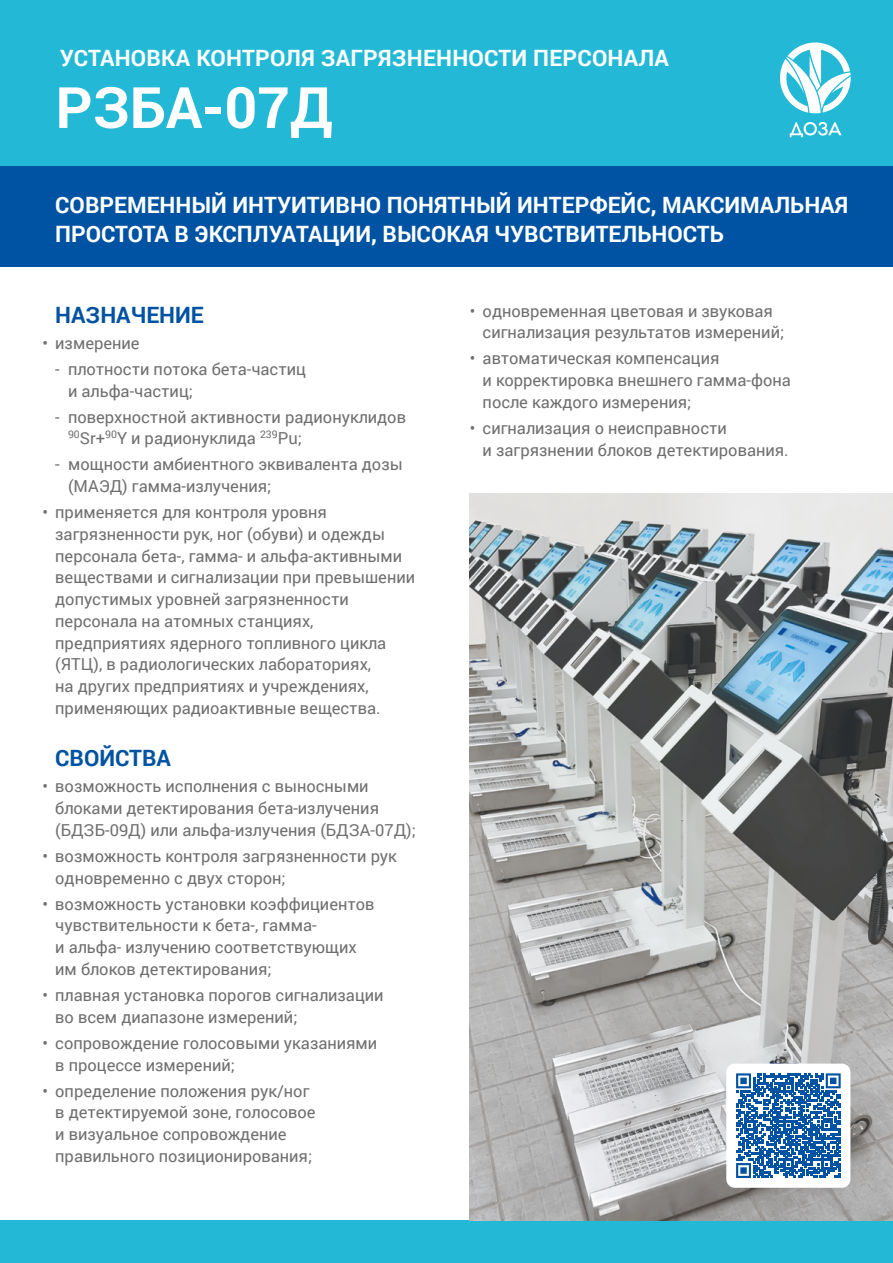
<style>
.page{position:relative;width:893px;height:1263px;background:#fff}
.page>*{position:absolute;margin:0;border:0;box-sizing:border-box;transform-origin:0 0}
.t1{font:700 57px "Roboto";color:#fff}
.t2{font:700 22.5px/28.5px "Roboto";color:#fff}
.t3{font:700 22.5px "Roboto";color:#0053a2}
.t4{font:16.5px/21.8px "Roboto";color:#706f6f}
</style>
<div class="page">
<div style="left:0;top:0;width:893px;height:200px;background:#23b9d6"></div>
<div style="left:0;top:1220px;width:893px;height:43px;background:#23b9d6"></div>
<svg style="left:790px;top:122px;width:51px;height:15px"></svg>
<svg style="left:780px;top:43px;width:71px;height:70px"></svg>
<div style="left:0;top:166px;width:893px;height:101px;background:#0053a2"></div>
<img style="left:470px;top:493px;width:423px;height:727px">
<div style="left:726px;top:1063px;width:124px;height:125px;background:#fff;border-radius:9px"></div>
<svg style="left:736px;top:1073px;width:105px;height:105px"></svg>
<h2 class="t2" style="left:60px;top:43px;width:611px">УСТАНОВКА КОНТРОЛЯ ЗАГРЯЗНЕННОСТИ ПЕРСОНАЛА</h2>
<h1 class="t1" style="left:56px;top:67px;width:279px">РЗБА-07Д</h1>
<h2 class="t2" style="left:55px;top:190px;width:794px">СОВРЕМЕННЫЙ ИНТУИТИВНО ПОНЯТНЫЙ ИНТЕРФЕЙС, МАКСИМАЛЬНАЯ<br>ПРОСТОТА В ЭКСПЛУАТАЦИИ, ВЫСОКАЯ ЧУВСТВИТЕЛЬНОСТЬ</h2>
<h2 class="t3" style="left:55px;top:299px;width:150px">НАЗНАЧЕНИЕ</h2>
<p class="t4" style="left:43px;top:331px;width:99px">• измерение</p>
<p class="t4" style="left:68px;top:357px;width:239px;text-indent:-13px">- плотности потока бета-частиц и альфа-частиц;</p>
<p class="t4" style="left:68px;top:405px;width:339px;text-indent:-13px">- поверхностной активности радионуклидов<br><sup>90</sup>Sr+<sup>90</sup>Y и радионуклида <sup>239</sup>Pu;</p>
<p class="t4" style="left:68px;top:453px;width:336px;text-indent:-13px">- мощности амбиентного эквивалента дозы (МАЭД) гамма-излучения;</p>
<p class="t4" style="left:55px;top:501px;width:361px;text-indent:-13px">• применяется для контроля уровня загрязненности рук, ног (обуви) и одежды персонала бета-, гамма- и альфа-активными веществами и сигнализации при превышении допустимых уровней загрязненности персонала на атомных станциях, предприятиях ядерного топливного цикла (ЯТЦ), в радиологических лабораториях,<br>на других предприятиях и учреждениях, применяющих радиоактивные вещества.</p>
<h2 class="t3" style="left:55px;top:743px;width:117px">СВОЙСТВА</h2>
<p class="t4" style="left:55px;top:775px;width:362px;text-indent:-13px">• возможность исполнения с выносными блоками детектирования бета-излучения (БДЗБ-09Д) или альфа-излучения (БДЗА‑07Д);</p>
<p class="t4" style="left:55px;top:845px;width:343px;text-indent:-13px">• возможность контроля загрязненности рук одновременно с двух сторон;</p>
<p class="t4" style="left:55px;top:892px;width:321px;text-indent:-13px">• возможность установки коэффициентов чувствительности к бета-, гамма-<br>и альфа- излучению соответствующих им блоков детектирования;</p>
<p class="t4" style="left:55px;top:984px;width:330px;text-indent:-13px">• плавная установка порогов сигнализации во всем диапазоне измерений;</p>
<p class="t4" style="left:55px;top:1031px;width:323px;text-indent:-13px">• сопровождение голосовыми указаниями в процессе измерений;</p>
<p class="t4" style="left:55px;top:1079px;width:262px;text-indent:-13px">• определение положения рук/ног в детектируемой зоне, голосовое и визуальное сопровождение правильного позиционирования;</p>
<p class="t4" style="left:483px;top:299px;width:303px;text-indent:-13px">• одновременная цветовая и звуковая сигнализация результатов измерений;</p>
<p class="t4" style="left:483px;top:347px;width:310px;text-indent:-13px">• автоматическая компенсация<br>и корректировка внешнего гамма-фона после каждого измерения;</p>
<p class="t4" style="left:483px;top:416px;width:308px;text-indent:-13px">• сигнализация о неисправности<br>и загрязнении блоков детектирования.</p>
</div>
